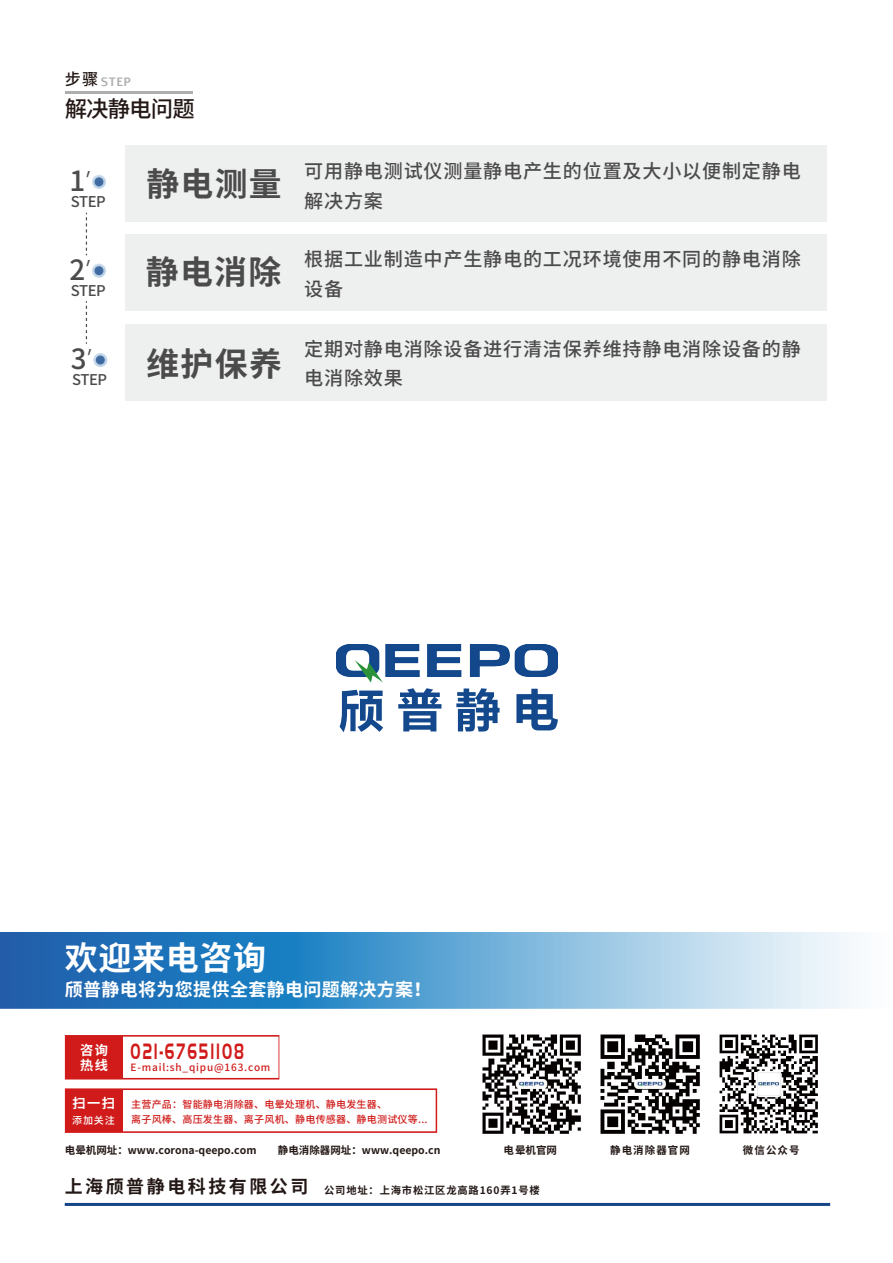
<style>
.page{position:relative;width:893px;height:1263px;background:#fff}
.page>*{position:absolute;margin:0;border:0;box-sizing:border-box;transform-origin:0 0}
.t1{font:700 33px "Source Han Sans CN";letter-spacing:.02em;color:#fff}
.t2{font:700 32.85px "Source Han Sans CN";letter-spacing:.04em;color:#4c4b4c}
.t3{font:500 27.75px "Source Han Sans CN";color:#4c4b4c}
.t4{font:22.95px "Pang Men Zheng Dao";letter-spacing:.14em;color:#d01b1a;scale:.61 1}
.t5{font:500 22.35px "Source Han Sans CN";letter-spacing:-.04em;color:#231815}
.t6{font:500 19.2px/29.5px "Source Han Sans CN";letter-spacing:.04em;color:#4c4b4c}
.t7{font:700 18px "Source Han Sans CN";letter-spacing:.02em;color:#fff}
.t8{font:500 16.2px "Source Han Sans CN";color:#231815}
.t9{font:500 14.85px "Source Han Sans CN";letter-spacing:-.04em;color:#4c4b4c}
.t10{font:700 13.2px/15.9px "Source Han Sans CN";letter-spacing:.1em;color:#fff}
.t11{font:700 12px "Alef";color:#adaeae}
.t12{font:700 10.5px "Source Han Sans CN";color:#231815}
.t13{font:700 10.5px "Source Han Sans CN";letter-spacing:.1em;color:#231815}
.t14{font:700 10.35px "Source Han Sans CN";letter-spacing:.08em;color:#231815}
.t15{font:500 10.05px/15.3px "Source Han Sans CN";letter-spacing:.02em;color:#d01b1a}
.t16{font:500 10.05px "Source Han Sans CN";letter-spacing:.08em;color:#d01b1a}
.t17{font:500 10.05px "Source Han Sans CN";color:#fff}
.s1{font-family:"Yu Gothic UI";font-weight:300}
.s2{font-size:18px}
</style>
<div class="page">
<svg style="left:92px;top:175px;width:14px;height:14px"></svg>
<svg style="left:94px;top:177px;width:9px;height:9px"></svg>
<svg style="left:92px;top:264px;width:14px;height:14px"></svg>
<svg style="left:94px;top:266px;width:9px;height:9px"></svg>
<svg style="left:93px;top:353px;width:14px;height:14px"></svg>
<svg style="left:96px;top:355px;width:9px;height:9px"></svg>
<svg style="left:86px;top:213px;width:1px;height:42px"></svg>
<svg style="left:86px;top:301px;width:1px;height:43px"></svg>
<div style="left:125px;top:146px;width:702px;height:76px;background:#eeefef"></div>
<div style="left:125px;top:235px;width:702px;height:76px;background:#eeefef"></div>
<div style="left:125px;top:324px;width:702px;height:76px;background:#eeefef"></div>
<hr style="left:66px;top:91px;width:127px;height:3px;background:#adaeae">
<svg style="left:339px;top:690px;width:44px;height:42px"></svg>
<svg style="left:398px;top:688px;width:43px;height:43px"></svg>
<svg style="left:456px;top:688px;width:44px;height:43px"></svg>
<svg style="left:516px;top:689px;width:42px;height:41px"></svg>
<img style="left:337px;top:645px;width:220px;height:38px">
<img style="left:719px;top:1034px;width:99px;height:100px">
<img style="left:482px;top:1034px;width:99px;height:100px">
<img style="left:600px;top:1034px;width:100px;height:100px">
<svg style="left:65px;top:1088px;width:372px;height:45px"></svg>
<div style="left:66px;top:1089px;width:57px;height:43px;background:#d01b1a"></div>
<hr style="left:65px;top:1203px;width:765px;height:3px;background:#154585">
<svg style="left:65px;top:1035px;width:214px;height:44px"></svg>
<div style="left:66px;top:1036px;width:57px;height:43px;background:#d01b1a"></div>
<svg style="left:0;top:932px;width:851px;height:77px;background:#67a4d2"></svg>
<p class="t8" style="left:65px;top:70px;width:35px">步骤</p>
<p class="t5" style="left:65px;top:97px;width:131px">解决静电问题</p>
<p class="t11" style="left:101px;top:74px;width:32px">STEP</p>
<h3 class="t3" style="left:69px;top:165px;width:23px">1<span class="s1">’</span></h3>
<p class="t9" style="left:71px;top:193px;width:36px">STEP</p>
<h3 class="t3" style="left:69px;top:254px;width:23px">2<span class="s1">’</span></h3>
<p class="t9" style="left:71px;top:282px;width:36px">STEP</p>
<h3 class="t3" style="left:71px;top:343px;width:23px">3<span class="s1">’</span></h3>
<p class="t9" style="left:72px;top:371px;width:36px">STEP</p>
<h2 class="t2" style="left:146px;top:166px;width:137px">静电测量</h2>
<p class="t6" style="left:304px;top:157px;width:498px">可用静电测试仪测量静电产生的位置及大小以便制定静电解决方案</p>
<h2 class="t2" style="left:146px;top:254px;width:137px">静电消除</h2>
<p class="t6" style="left:304px;top:245px;width:498px">根据工业制造中产生静电的工况环境使用不同的静电消除设备</p>
<h2 class="t2" style="left:146px;top:345px;width:137px">维护保养</h2>
<p class="t6" style="left:304px;top:334px;width:498px">定期对静电消除设备进行清洁保养维持静电消除设备的静电消除效果</p>
<h1 class="t1" style="left:65px;top:939px;width:203px">欢迎来电咨询</h1>
<p class="t7" style="left:65px;top:979px;width:368px">颀普静电将为您提供全套静电问题解决方案！</p>
<p class="t10" style="left:80px;top:1042px;width:29px">咨询热线</p>
<p class="t4" style="left:131px;top:1039px;width:187px">021-67651108</p>
<p class="t16" style="left:131px;top:1062px;width:141px">E-mail:sh_qipu@163.com</p>
<p class="t10" style="left:73px;top:1095px;width:44px">扫一扫</p>
<p class="t17" style="left:72px;top:1114px;width:44px">添加关注</p>
<p class="t12" style="left:65px;top:1144px;width:193px">电晕机网址：www.corona-qeepo.com</p>
<p class="t12" style="left:278px;top:1144px;width:164px">静电消除器网址：www.qeepo.cn</p>
<p class="t14" style="left:65px;top:1184px;width:476px"><span class="s2">上海颀普静电科技有限公司</span> 公司地址：上海市松江区龙高路160弄1号楼</p>
<p class="t15" style="left:131px;top:1097px;width:298px">主营产品：智能静电消除器、电晕处理机、静电发生器、<br>离子风棒、高压发生器、离子风机、静电传感器、静电测试仪等...</p>
<p class="t12" style="left:503px;top:1144px;width:55px">电晕机官网</p>
<p class="t13" style="left:610px;top:1144px;width:81px">静电消除器官网</p>
<p class="t12" style="left:743px;top:1144px;width:58px">微信公众号</p>
</div>
